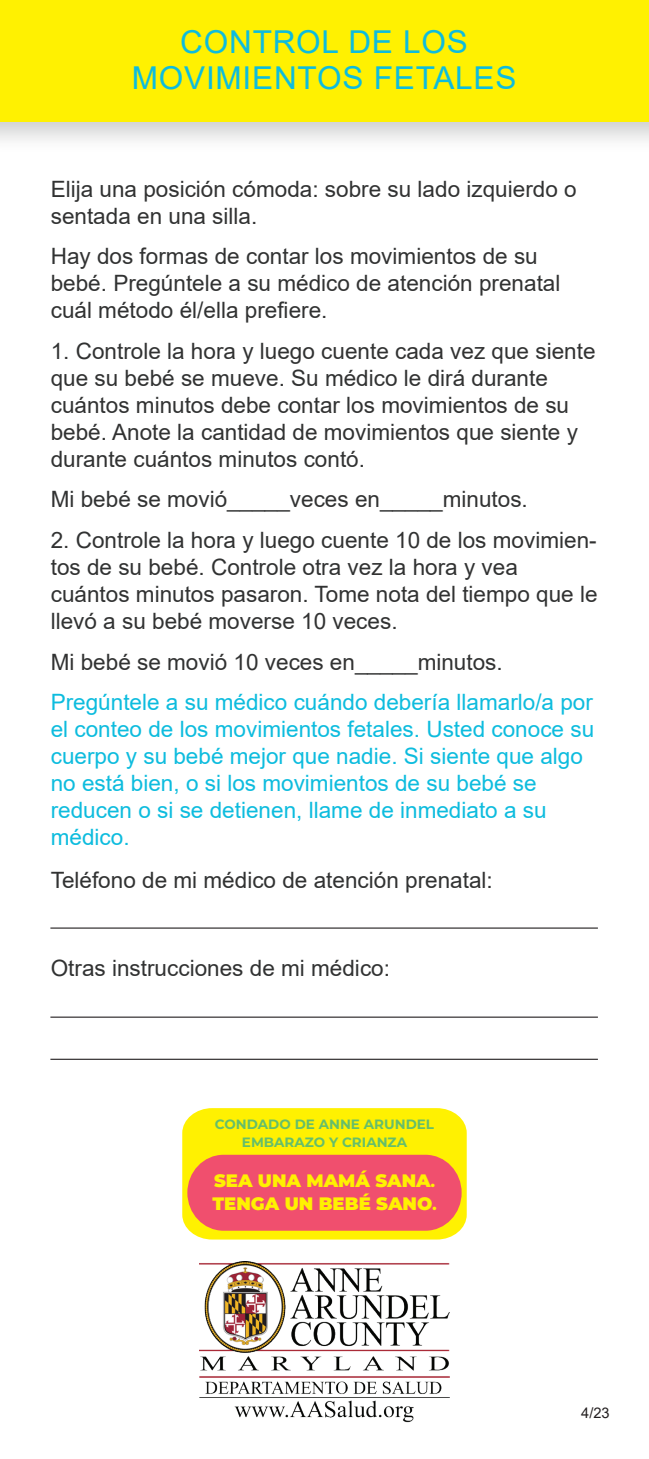
<style>
.page{position:relative;width:649px;height:1459px;background:#fff}
.page>*{position:absolute;margin:0;border:0;box-sizing:border-box;transform-origin:0 0}
.t1{font:31.5px/36px "Arial";letter-spacing:.025em;color:#0dbcde;text-align:center}
.t2{font:22.5px/27px "Arial";color:#313232}
.t3{font:22.5px/27px "Arial";color:#0dbcde}
.t4{font:900 18px/22.5px "Montserrat";color:#fff101}
.t5{font:14.62px "Arial";color:#231f20}
.t6{font:700 13.5px/18px "Montserrat";color:#65be6b;text-align:center}
.s1{font-size:13.5px}
</style>
<div class="page">
<div style="left:0;top:0;width:648px;height:122px;background:#fff101"></div>
<hr style="left:50px;top:927px;width:547px;height:1px;background:#231f20">
<hr style="left:50px;top:1058px;width:547px;height:1px;background:#231f20">
<hr style="left:50px;top:1016px;width:547px;height:1px;background:#231f20">
<svg style="left:182px;top:1108px;width:284px;height:131px;background:#feef0c"></svg>
<div style="left:187px;top:1154px;width:274px;height:76px;background:#f04f6e;border-radius:37px"></div>
<img style="left:199px;top:1261px;width:250px;height:161px">
<h1 class="t1" style="left:132px;top:24px;width:386px">CONTROL DE LOS<br>MOVIMIENTOS FETALES</h1>
<p class="t2" style="left:51px;top:175px;width:527px">Elija una posición cómoda: sobre su lado izquierdo o sentada en una silla.</p>
<p class="t2" style="left:51px;top:243px;width:511px">Hay dos formas de contar los movimientos de su bebé. Pregúntele a su médico de atención prenatal cuál método él/ella prefiere.</p>
<p class="t2" style="left:51px;top:337px;width:546px">1. Controle la hora y luego cuente cada vez que siente que su bebé se mueve. Su médico le dirá durante cuántos minutos debe contar los movimientos de su bebé. Anote la cantidad de movimientos que siente y durante cuántos minutos contó.</p>
<p class="t2" style="left:51px;top:486px;width:478px">Mi bebé se movió_____veces en_____minutos.</p>
<p class="t2" style="left:51px;top:526px;width:548px">2. Controle la hora y luego cuente 10 de los movimien&shy;tos de su bebé. Controle otra vez la hora y vea cuántos minutos pasaron. Tome nota del tiempo que le llevó a su bebé moverse 10 veces.</p>
<p class="t2" style="left:51px;top:648px;width:453px">Mi bebé se movió 10 veces en_____minutos.</p>
<p class="t3" style="left:51px;top:688px;width:544px">Pregúntele a su médico cuándo debería llamarlo/a por el conteo de los movimientos fetales. Usted conoce su cuerpo y su bebé mejor que nadie. Si siente que algo no está bien, o si los movimientos de su bebé se reducen o si se detienen, llame de inmediato a su médico.</p>
<p class="t2" style="left:51px;top:866px;width:443px">Teléfono de mi médico de atención prenatal:</p>
<p class="t2" style="left:51px;top:954px;width:340px">Otras instrucciones de mi médico:</p>
<p class="t6" style="left:215px;top:1114px;width:220px">CONDADO DE ANNE ARUNDEL<br>EMBARAZO Y CRIANZA</p>
<p class="t4" style="left:212px;top:1168px;width:225px">SEA UNA MAMÁ SANA<span class="s1">.<br></span>TENGA UN BEBÉ SANO<span class="s1">.</span></p>
<p class="t5" style="left:580px;top:1402px;width:30px">4/23</p>
</div>
